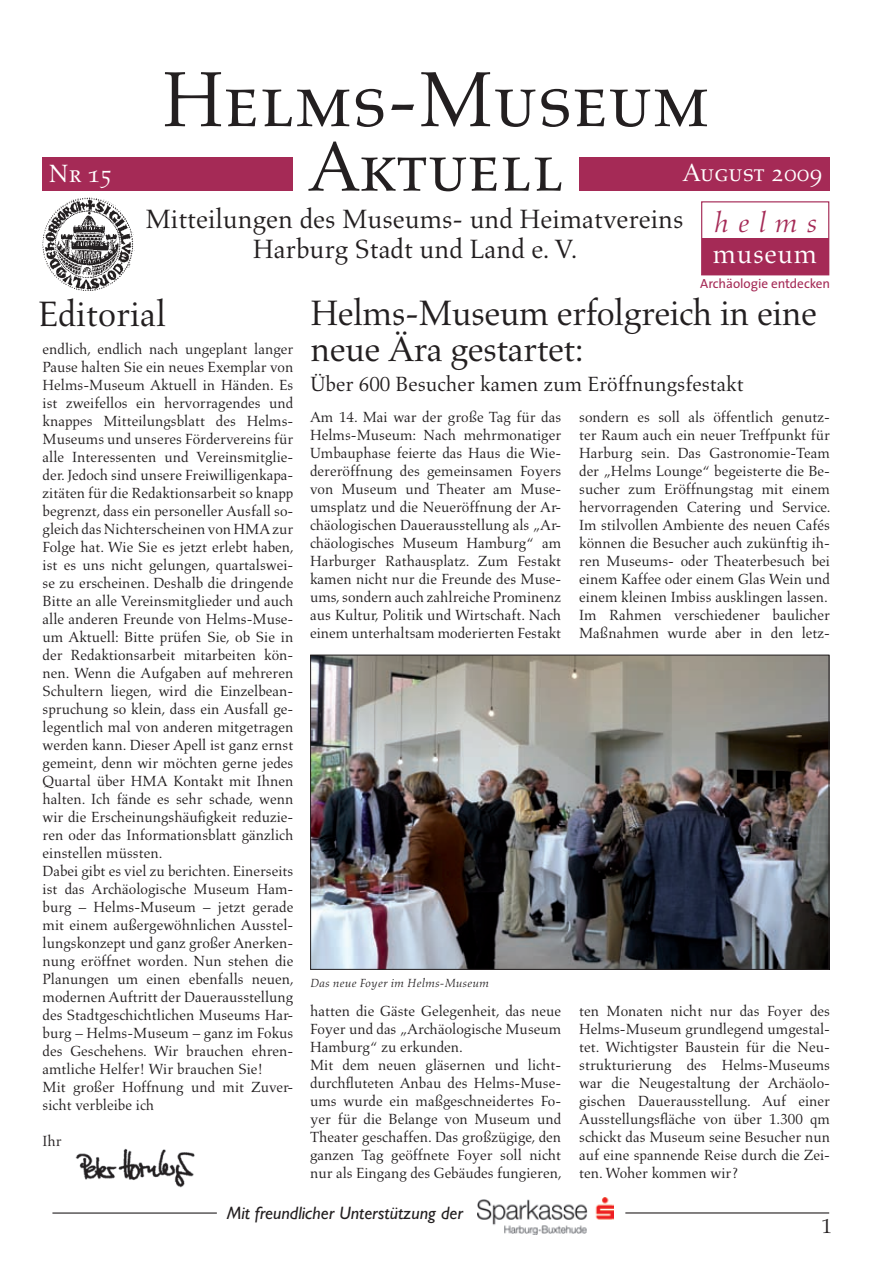
<style>
.page{position:relative;width:893px;height:1263px;background:#fff}
.page>*{position:absolute;margin:0;border:0;box-sizing:border-box;transform-origin:0 0}
.t1{font:79.5px "Aldus Roman SC";color:#231f20}
.t2{font:72px "Aldus Roman SC";color:#231f20}
.t3{font:36px/36px "Aldus";letter-spacing:-.02em;color:#231f20}
.t4{font:36px "Aldus";color:#231f20}
.t5{font:28.05px "Aldus";letter-spacing:.02em;color:#fff}
.t6{font:28.05px "Aldus Italic Os F";letter-spacing:.3em;color:#a52a56}
.t7{font:27px/30px "Aldus";letter-spacing:-.005em;color:#231f20;text-align:center}
.t8{font:25.5px "Aldus Roman SC";color:#fff}
.t9{font:21px "Aldus";color:#231f20}
.t10{font:italic 18px "Gill Sans";color:#231f20}
.t11{font:15px/18px "Aldus";color:#231f20}
.t12{font:13.2px "The Sans";letter-spacing:-.005em;color:#a52a56}
.t13{font:italic 12px "Aldus";color:#231f20}
</style>
<div class="page">
<img style="left:478px;top:1198px;width:136px;height:36px">
<hr style="left:52px;top:1212px;width:165px;height:1px;background:#231f20">
<hr style="left:625px;top:1212px;width:204px;height:1px;background:#231f20">
<img style="left:312px;top:657px;width:515px;height:310px">
<div style="left:310px;top:655px;width:519px;height:314px;border:1px solid #231f20"></div>
<img style="left:75px;top:1149px;width:120px;height:39px">
<div style="left:43px;top:158px;width:250px;height:33px;background:#a52a56"></div>
<div style="left:579px;top:158px;width:250px;height:33px;background:#a52a56"></div>
<img style="left:42px;top:197px;width:93px;height:94px">
<div style="left:701px;top:201px;width:128px;height:74px;border:1px solid #a52a56"></div>
<div style="left:702px;top:238px;width:127px;height:37px;background:#a52a56"></div>
<h1 class="t1" style="left:162px;top:55px;width:549px">Helms-Museum</h1>
<h2 class="t2" style="left:308px;top:126px;width:257px">Aktuell</h2>
<h3 class="t7" style="left:146px;top:205px;width:540px">Mitteilungen des Museums- und Heimatvereins<br>Harburg Stadt und Land e. V.</h3>
<h3 class="t6" style="left:713px;top:206px;width:105px">helms</h3>
<h3 class="t8" style="left:49px;top:159px;width:65px">Nr 15</h3>
<h3 class="t8" style="left:682px;top:158px;width:141px">August 2009</h3>
<h3 class="t5" style="left:713px;top:238px;width:106px">museum</h3>
<p class="t12" style="left:700px;top:272px;width:131px">Archäologie entdecken</p>
<h3 class="t4" style="left:38px;top:293px;width:130px">Editorial</h3>
<p class="t11" style="left:43px;top:340px;width:253px">endlich, endlich nach ungeplant langer Pause halten Sie ein neues Exemplar von Helms-Museum Aktuell in Händen. Es ist zweifellos ein hervorragendes und knappes Mitteilungsblatt des Helms-Museums und unseres Fördervereins für alle Interessenten und Vereinsmitglie&shy;der. Jedoch sind unsere Freiwilligenkapa&shy;zitäten für die Redaktionsarbeit so knapp begrenzt, dass ein personeller Ausfall so&shy;gleich das Nichterscheinen von HMA zur Folge hat. Wie Sie es jetzt erlebt haben, ist es uns nicht gelungen, quartalswei&shy;se zu erscheinen. Deshalb die dringende Bitte an alle Vereinsmitglieder und auch alle anderen Freunde von Helms-Muse&shy;um Aktuell: Bitte prüfen Sie, ob Sie in der Redaktionsarbeit mitarbeiten kön&shy;nen. Wenn die Aufgaben auf mehreren Schultern liegen, wird die Einzelbean&shy;spruchung so klein, dass ein Ausfall ge&shy;legentlich mal von anderen mitgetragen werden kann. Dieser Apell ist ganz ernst gemeint, denn wir möchten gerne jedes Quartal über HMA Kontakt mit Ihnen halten. Ich fände es sehr schade, wenn wir die Erscheinungshäufigkeit reduzie&shy;ren oder das Informationsblatt gänzlich einstellen müssten.<br>Dabei gibt es viel zu berichten. Einerseits ist das Archäologische Museum Ham&shy;burg – Helms-Museum – jetzt gerade mit einem außergewöhnlichen Ausstel&shy;lungskonzept und ganz großer Anerken&shy;nung eröffnet worden. Nun stehen die Planungen um einen ebenfalls neuen, modernen Auftritt der Dauerausstellung des Stadtgeschichtlichen Museums Har&shy;burg – Helms-Museum – ganz im Fokus des Geschehens. Wir brauchen ehren&shy;amtliche Helfer! Wir brauchen Sie!<br>Mit großer Hoffnung und mit Zuver&shy;sicht verbleibe ich</p>
<p class="t11" style="left:43px;top:1132px;width:21px">Ihr</p>
<h3 class="t3" style="left:310px;top:296px;width:508px">Helms-Museum erfolgreich in eine neue Ära gestartet:</h3>
<h3 class="t9" style="left:310px;top:372px;width:435px">Über 600 Besucher kamen zum Eröffnungsfestakt</h3>
<p class="t11" style="left:310px;top:408px;width:253px;text-align:justify">Am 14. Mai war der große Tag für das Helms-Museum: Nach mehrmonatiger Umbauphase feierte das Haus die Wie&shy;dereröffnung des gemeinsamen Foyers von Museum und Theater am Muse&shy;umsplatz und die Neueröffnung der Ar&shy;chäologischen Dauerausstellung als „Ar&shy;chäologisches Museum Hamburg“ am Harburger Rathausplatz. Zum Festakt kamen nicht nur die Freunde des Muse&shy;ums, sondern auch zahlreiche Prominenz aus Kultur, Politik und Wirtschaft. Nach einem unterhaltsam moderierten Festakt</p>
<p class="t11" style="left:579px;top:408px;width:253px">sondern es soll als öffentlich genutz&shy;ter Raum auch ein neuer Treffpunkt für Harburg sein. Das Gastronomie-Team der „Helms Lounge“ begeisterte die Be&shy;sucher zum Eröffnungstag mit einem hervorragenden Catering und Service.<br>Im stilvollen Ambiente des neuen Cafés können die Besucher auch zukünftig ih&shy;ren Museums- oder Theaterbesuch bei einem Kaffee oder einem Glas Wein und einem kleinen Imbiss ausklingen lassen.<br>Im Rahmen verschiedener baulicher Maßnahmen wurde aber in den letz-</p>
<p class="t13" style="left:310px;top:976px;width:180px">Das neue Foyer im Helms-Museum</p>
<p class="t11" style="left:310px;top:1002px;width:253px">hatten die Gäste Gelegenheit, das neue Foyer und das „Archäologische Museum Hamburg“ zu erkunden.<br>Mit dem neuen gläsernen und licht&shy;durchfluteten Anbau des Helms-Muse&shy;ums wurde ein maßgeschneidertes Fo&shy;yer für die Belange von Museum und Theater geschaffen. Das großzügige, den ganzen Tag geöffnete Foyer soll nicht nur als Eingang des Gebäudes fungieren,</p>
<p class="t11" style="left:579px;top:1002px;width:252px;text-align:justify">ten Monaten nicht nur das Foyer des Helms-Museum grundlegend umgestal&shy;tet. Wichtigster Baustein für die Neu&shy;strukturierung des Helms-Museums war die Neugestaltung der Archäolo&shy;gischen Dauerausstellung. Auf einer Ausstellungsfläche von über 1.300 qm schickt das Museum seine Besucher nun auf eine spannende Reise durch die Zei&shy;ten. Woher kommen wir?</p>
<p class="t10" style="left:227px;top:1203px;width:238px">Mit freundlicher Unterstützung der</p>
<h3 class="t9" style="left:821px;top:1214px;width:12px">1</h3>
</div>
